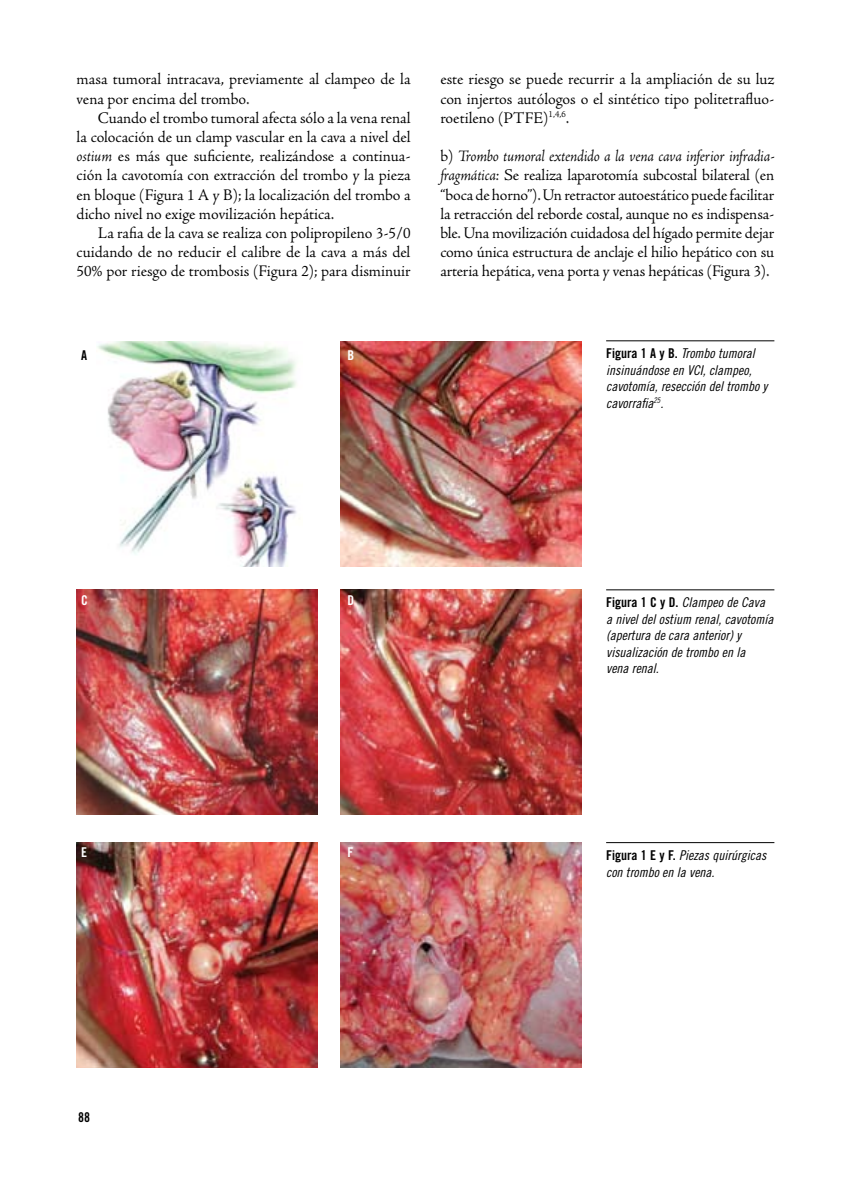
<style>
.page{position:relative;width:851px;height:1178px;background:#fff}
.page>*{position:absolute;margin:0;border:0;box-sizing:border-box;transform-origin:0 0}
.t1{font:16.8px/19.2px "Adobe Jenson";letter-spacing:-.005em;color:#000;text-align:justify}
.t2{font:13.5px/16.5px "Trade Gothic LT Std Cn 18 Obl";color:#000}
.t3{font:13.5px "Trade Gothic LT Std Bd Cn 20";color:#fff}
.t4{font:13.5px "Trade Gothic LT Std Bd Cn 20";color:#000}
.s1{font-style:italic}
.s2{font-family:"Trade Gothic LT Std Bd Cn 20"}
</style>
<div class="page">
<hr style="left:606px;top:340px;width:168px;height:1px;background:#000">
<hr style="left:606px;top:589px;width:168px;height:1px;background:#000">
<hr style="left:606px;top:842px;width:168px;height:1px;background:#000">
<img style="left:97px;top:342px;width:200px;height:225px">
<img style="left:341px;top:342px;width:240px;height:225px">
<img style="left:77px;top:589px;width:240px;height:225px">
<img style="left:77px;top:842px;width:240px;height:225px">
<img style="left:341px;top:589px;width:240px;height:225px">
<img style="left:341px;top:842px;width:240px;height:225px">
<p class="t1" style="left:77px;top:70px;width:335px">masa tumoral intracava, previamente al clampeo de la vena por encima del trombo.</p>
<p class="t1" style="left:77px;top:109px;width:335px;text-indent:21px">Cuando el trombo tumoral afecta sólo a la vena renal la colocación de un clamp vascular en la cava a nivel del <span class="s1">ostium</span> es más que suficiente, realizándose a continua&shy;ción la cavotomía con extracción del trombo y la pieza en bloque (Figura 1 A y B); la localización del trombo a dicho nivel no exige movilización hepática.</p>
<p class="t1" style="left:77px;top:224px;width:335px;text-indent:21px">La rafia de la cava se realiza con polipropileno 3-5/0 cuidando de no reducir el calibre de la cava a más del 50% por riesgo de trombosis (Figura 2); para disminuir</p>
<p class="t1" style="left:440px;top:70px;width:335px">este riesgo se puede recurrir a la ampliación de su luz con injertos autólogos o el sintético tipo politetrafluo&shy;roetileno (PTFE)<sup>1,4,6</sup>.</p>
<p class="t1" style="left:440px;top:147px;width:335px">b) <span class="s1">Trombo tumoral extendido a la vena cava inferior infradia&shy;fragmática:</span> Se realiza laparotomía subcostal bilateral (en “boca de horno”). Un retractor autoestático puede facilitar la retracción del reborde costal, aunque no es indispensa&shy;ble. Una movilización cuidadosa del hígado permite dejar como única estructura de anclaje el hilio hepático con su arteria hepática, vena porta y venas hepáticas (Figura 3).</p>
<p class="t4" style="left:81px;top:347px;width:7px">A</p>
<p class="t3" style="left:347px;top:347px;width:8px">B</p>
<p class="t2" style="left:606px;top:345px;width:162px"><span class="s2">Figura 1 A y B.</span> Trombo tumoral insinuándose en VCI, clampeo, cavotomía, resección del trombo y cavorrafia<sup>25</sup>.</p>
<p class="t3" style="left:81px;top:592px;width:8px">C</p>
<p class="t3" style="left:81px;top:844px;width:7px">E</p>
<p class="t3" style="left:347px;top:592px;width:8px">D</p>
<p class="t3" style="left:347px;top:844px;width:7px">F</p>
<p class="t2" style="left:606px;top:594px;width:169px"><span class="s2">Figura 1 C y D.</span> Clampeo de Cava a nivel del ostium renal, cavotomía (apertura de cara anterior) y visualización de trombo en la<br>vena renal.</p>
<p class="t2" style="left:606px;top:847px;width:162px"><span class="s2">Figura 1 E y F.</span> Piezas quirúrgicas con trombo en la vena.</p>
<p class="t4" style="left:78px;top:1109px;width:13px">88</p>
</div>
